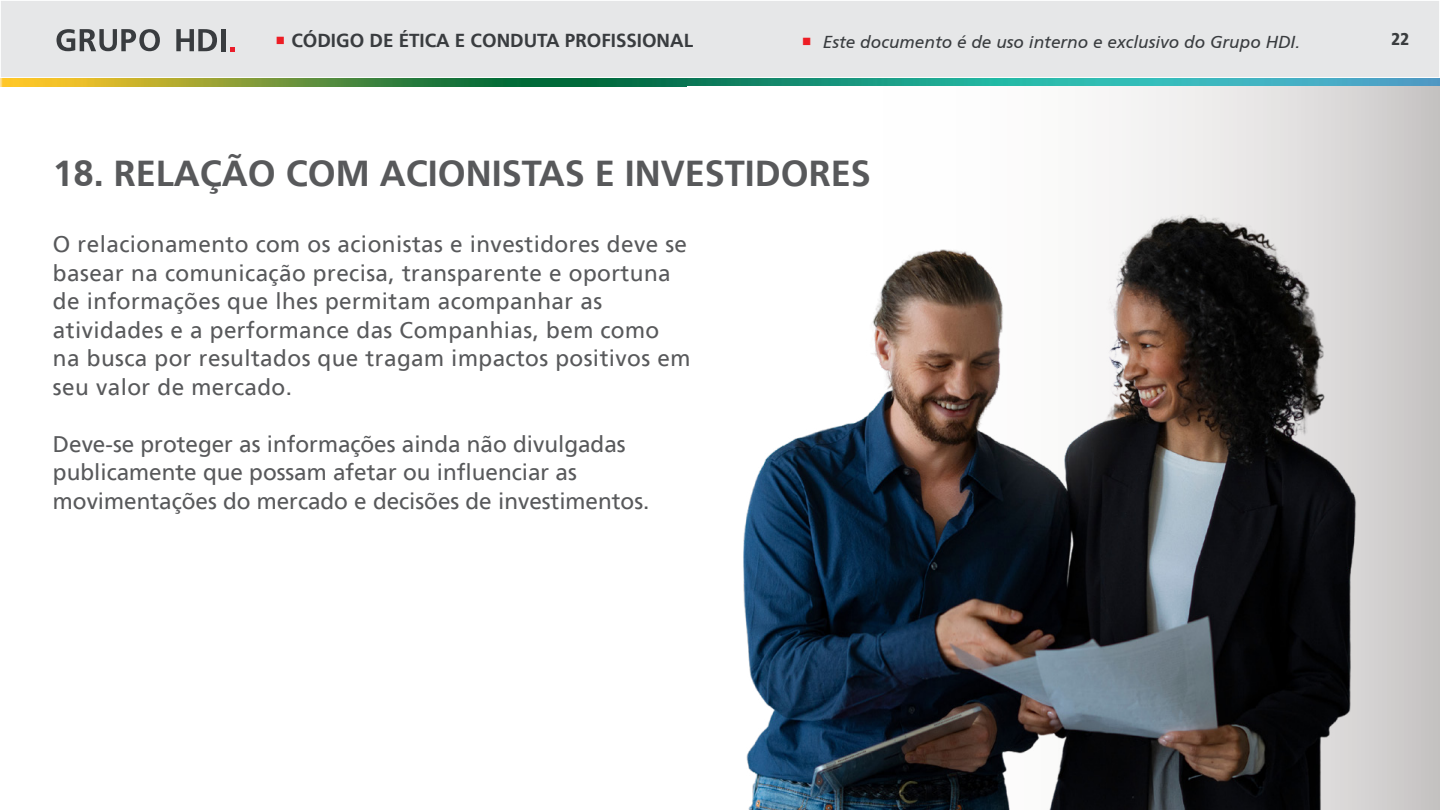
<style>
.page{position:relative;width:1440px;height:810px;background:#fff}
.page>*{position:absolute;margin:0;border:0;box-sizing:border-box;transform-origin:0 0}
.t1{font:36px "HDI Gerling Sans Bold";color:#58595b}
.t2{font:22.5px/28.5px "HDI Gerling Sans Regular";letter-spacing:.02em;color:#58595b}
.t3{font:22.5px/28.5px "HDI Gerling Sans Regular";color:#58595b}
.t4{font:18.75px "HDI Gerling Sans Bold";color:#393c3f}
.t5{font:17.25px "HDI Gerling Sans Italic";color:#393c3f}
.t6{font:17.25px "HDI Gerling Sans Cond Black";color:#3a3d3f}
.s1{color:#ed1d24}
.s2{font-family:"HDI Gerling Sans Bold";font-size:18.75px;color:#ed1d24}
</style>
<div class="page">
<div style="left:0;top:0;width:1440px;height:78px;background:#e6e7e8"></div>
<div style="left:0;top:0;width:1440px;height:78px;border:1px solid #fff"></div>
<svg style="left:57px;top:29px;width:103px;height:22px"></svg>
<svg style="left:176px;top:29px;width:41px;height:22px"></svg>
<div style="left:221px;top:29px;width:5px;height:22px;background:#393c3f"></div>
<svg style="left:230px;top:47px;width:5px;height:4px"></svg>
<img style="left:0;top:78px;width:1440px;height:9px">
<svg style="left:1122px;top:87px;width:318px;height:90px"></svg>
<img style="left:743px;top:177px;width:697px;height:633px">
<p class="t4" style="left:275px;top:30px;width:420px"><span class="s1">•</span> CÓDIGO DE ÉTICA E CONDUTA PROFISSIONAL</p>
<p class="t5" style="left:801px;top:32px;width:500px"><span class="s2">•</span> Este documento é de uso interno e exclusivo do Grupo HDI.</p>
<p class="t6" style="left:1391px;top:29px;width:20px">22</p>
<h1 class="t1" style="left:53px;top:151px;width:820px">18. RELAÇÃO COM ACIONISTAS E INVESTIDORES</h1>
<p class="t2" style="left:53px;top:230px;width:639px">O relacionamento com os acionistas e investidores deve se basear na comunicação precisa, transparente e oportuna de informações que lhes permitam acompanhar as atividades e a performance das Companhias, bem como na busca por resultados que tragam impactos positivos em seu valor de mercado.</p>
<p class="t3" style="left:53px;top:430px;width:598px">Deve-se proteger as informações ainda não divulgadas publicamente que possam afetar ou influenciar as movimentações do mercado e decisões de investimentos.</p>
</div>
